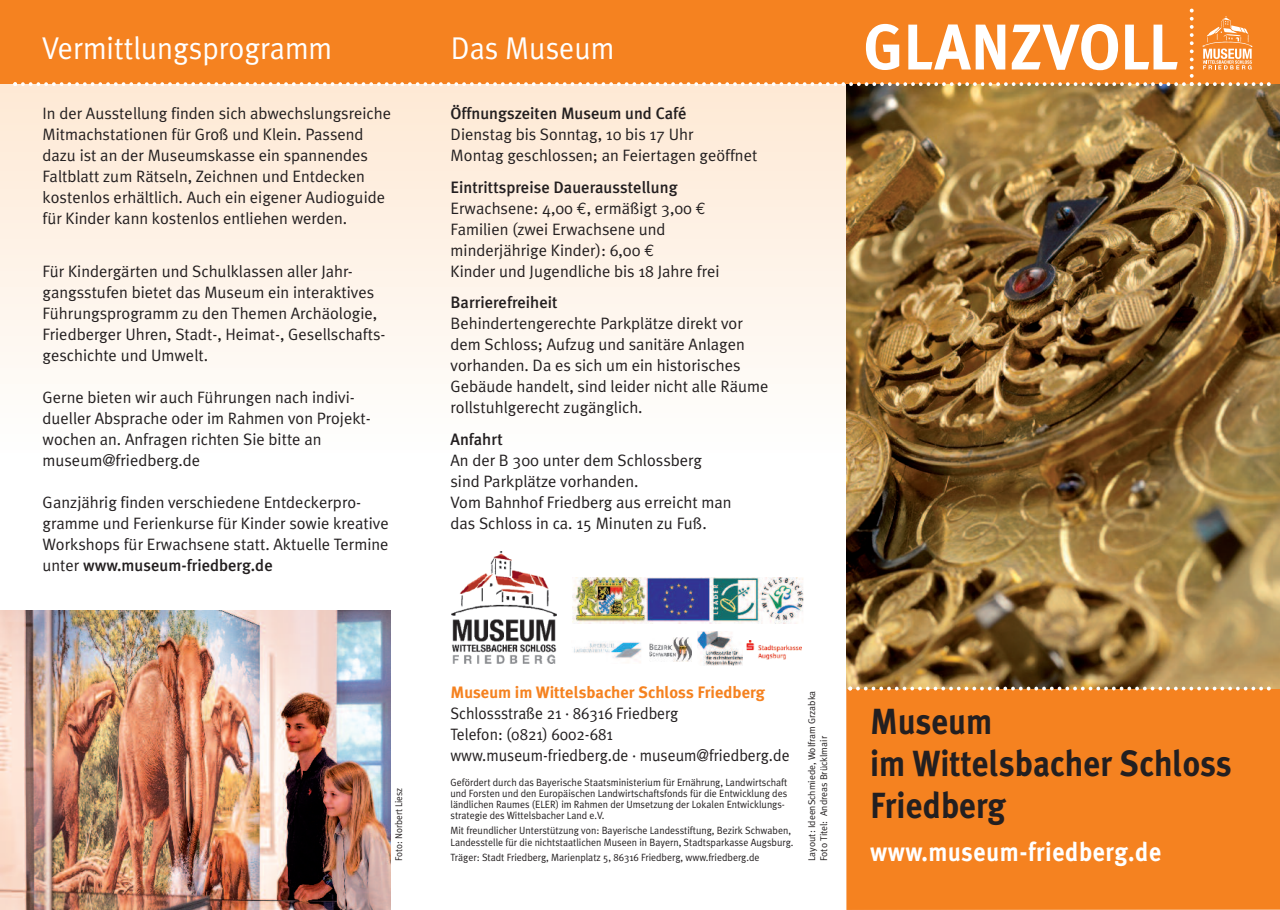
<style>
.page{position:relative;width:1280px;height:910px;background:#fff}
.page>*{position:absolute;margin:0;border:0;box-sizing:border-box;transform-origin:0 0}
.t1{font:700 64.5px "Meta Plus";color:#fff;scale:.95 1}
.t2{font:700 36.3px/42px "Meta Plus";letter-spacing:.005em;color:#231f20;scale:.91 1}
.t3{font:31.5px "Meta Plus Normal";color:#fff;scale:.95 1}
.t4{font:700 26.4px "Meta Plus";letter-spacing:.025em;color:#fff;scale:.91 1}
.t5{font:16.5px/21px "Meta Plus Normal";color:#231f20}
.t6{font:500 16.5px "Meta Plus";color:#231f20}
.t7{font:16.5px/21px "Meta Plus Normal";color:#231f20;scale:.95 1}
.t8{font:700 16.5px "Meta Plus";color:#f58220}
.t9{font:10.5px/11.2px "Meta Plus Normal";color:#231f20;scale:.95 1}
.t10{font:9.75px/12px "Meta Plus Normal";color:#231f20}
.t11{font:9.75px "Meta Plus Normal";color:#231f20;scale:.95 1}
.s1{font-family:"Meta Plus Normal";font-weight:400}
.s2{font-family:"Euro Mono"}
</style>
<div class="page">
<div style="left:0;top:0;width:1280px;height:85px;background:#f58220"></div>
<div style="left:0;top:84px;width:846px;height:371px;background:linear-gradient(to bottom,#fee9d4,#fefffe)"></div>
<div style="left:846px;top:688px;width:434px;height:222px;background:#f58220"></div>
<img style="left:846px;top:84px;width:434px;height:605px">
<svg style="left:13px;top:9px;width:1258px;height:77px"></svg>
<img style="left:452px;top:552px;width:105px;height:112px">
<svg style="left:848px;top:687px;width:423px;height:3px"></svg>
<img style="left:1px;top:610px;width:390px;height:300px">
<img style="left:574px;top:642px;width:68px;height:17px">
<img style="left:698px;top:631px;width:45px;height:35px">
<img style="left:747px;top:641px;width:54px;height:18px">
<img style="left:649px;top:637px;width:43px;height:24px">
<img style="left:572px;top:578px;width:232px;height:45px">
<h3 class="t3" style="left:42px;top:30px;width:307px">Vermittlungsprogramm</h3>
<h3 class="t3" style="left:451px;top:30px;width:174px">Das Museum</h3>
<p class="t5" style="left:43px;top:103px;width:350px">In der Ausstellung finden sich abwechslungsreiche Mitmachstationen für Groß und Klein. Passend dazu ist an der Museumskasse ein spannendes Faltblatt zum Rätseln, Zeichnen und Entdecken kostenlos erhältlich. Auch ein eigener Audioguide für Kinder kann kostenlos entliehen werden.</p>
<p class="t5" style="left:43px;top:261px;width:344px">Für Kindergärten und Schulklassen aller Jahr&shy;gangsstufen bietet das Museum ein interaktives Führungsprogramm zu den Themen Archäologie, Friedberger Uhren, Stadt-, Heimat-, Gesellschafts&shy;geschichte und Umwelt.</p>
<p class="t5" style="left:43px;top:387px;width:330px">Gerne bieten wir auch Führungen nach indivi&shy;dueller Absprache oder im Rahmen von Projekt&shy;wochen an. Anfragen richten Sie bitte an museum@friedberg.de</p>
<p class="t5" style="left:43px;top:492px;width:348px">Ganzjährig finden verschiedene Entdeckerpro&shy;gramme und Ferienkurse für Kinder sowie kreative<br>Workshops für Erwachsene statt. Aktuelle Termine</p>
<p class="t6" style="left:43px;top:555px;width:232px"><span class="s1">unter</span> www.museum-friedberg.de</p>
<p class="t6" style="left:451px;top:104px;width:237px">Öffnungszeiten Museum und Café</p>
<p class="t5" style="left:451px;top:124px;width:308px">Dienstag bis Sonntag, 10 bis 17 Uhr<br>Montag geschlossen; an Feiertagen geöffnet</p>
<p class="t6" style="left:451px;top:177px;width:228px">Eintrittspreise Dauerausstellung</p>
<p class="t5" style="left:451px;top:198px;width:271px">Erwachsene: 4,00 <span class="s2">€</span>, ermäßigt 3,00 <span class="s2">€ </span>Familien (zwei Erwachsene und minderjährige Kinder): 6,00 <span class="s2">€<br></span>Kinder und Jugendliche bis 18 Jahre frei</p>
<p class="t6" style="left:451px;top:293px;width:108px">Barrierefreiheit</p>
<p class="t5" style="left:450px;top:313px;width:320px">Behindertengerechte Parkplätze direkt vor dem Schloss; Aufzug und sanitäre Anlagen vorhanden. Da es sich um ein historisches Gebäude handelt, sind leider nicht alle Räume rollstuhlgerecht zugänglich.</p>
<p class="t6" style="left:450px;top:429px;width:54px">Anfahrt</p>
<p class="t5" style="left:450px;top:450px;width:283px">An der B 300 unter dem Schlossberg sind Parkplätze vorhanden.<br>Vom Bahnhof Friedberg aus erreicht man das Schloss in ca. 15 Minuten zu Fuß.</p>
<h1 class="t1" style="left:863px;top:10px;width:333px">GLANZVOLL</h1>
<p class="t11" style="left:393px;top:861px;width:79px;rotate:-90deg">Foto: Norbert Liesz</p>
<p class="t8" style="left:450px;top:683px;width:316px">Museum im Wittelsbacher Schloss Friedberg</p>
<p class="t7" style="left:450px;top:703px;width:359px">Schlossstraße 21 · 86316 Friedberg<br>Telefon: (0821) 6002-681 www.museum-friedberg.de · museum@friedberg.de</p>
<p class="t9" style="left:450px;top:776px;width:356px">Gefördert durch das Bayerische Staatsministerium für Ernährung, Landwirtschaft und Forsten und den Europäischen Landwirtschaftsfonds für die Entwicklung des ländlichen Raumes (ELER) im Rahmen der Umsetzung der Lokalen Entwicklungs&shy;strategie des Wittelsbacher Land e.V.</p>
<p class="t9" style="left:450px;top:825px;width:362px">Mit freundlicher Unterstützung von: Bayerische Landesstiftung, Bezirk Schwaben,<br>Landesstelle für die nichtstaatlichen Museen in Bayern, Stadtsparkasse Augsburg.</p>
<p class="t9" style="left:450px;top:851px;width:327px">Träger: Stadt Friedberg, Marienplatz 5, 86316 Friedberg, www.friedberg.de</p>
<p class="t10" style="left:806px;top:861px;width:172px;rotate:-90deg">Layout: IdeenSchmiede, Wolfram Grzabka<br>Foto Titel: Andreas Brücklmair</p>
<h2 class="t2" style="left:870px;top:701px;width:399px">Museum<br>im Wittelsbacher Schloss<br>Friedberg</h2>
<h3 class="t4" style="left:870px;top:836px;width:322px">www.museum-friedberg.de</h3>
</div>
